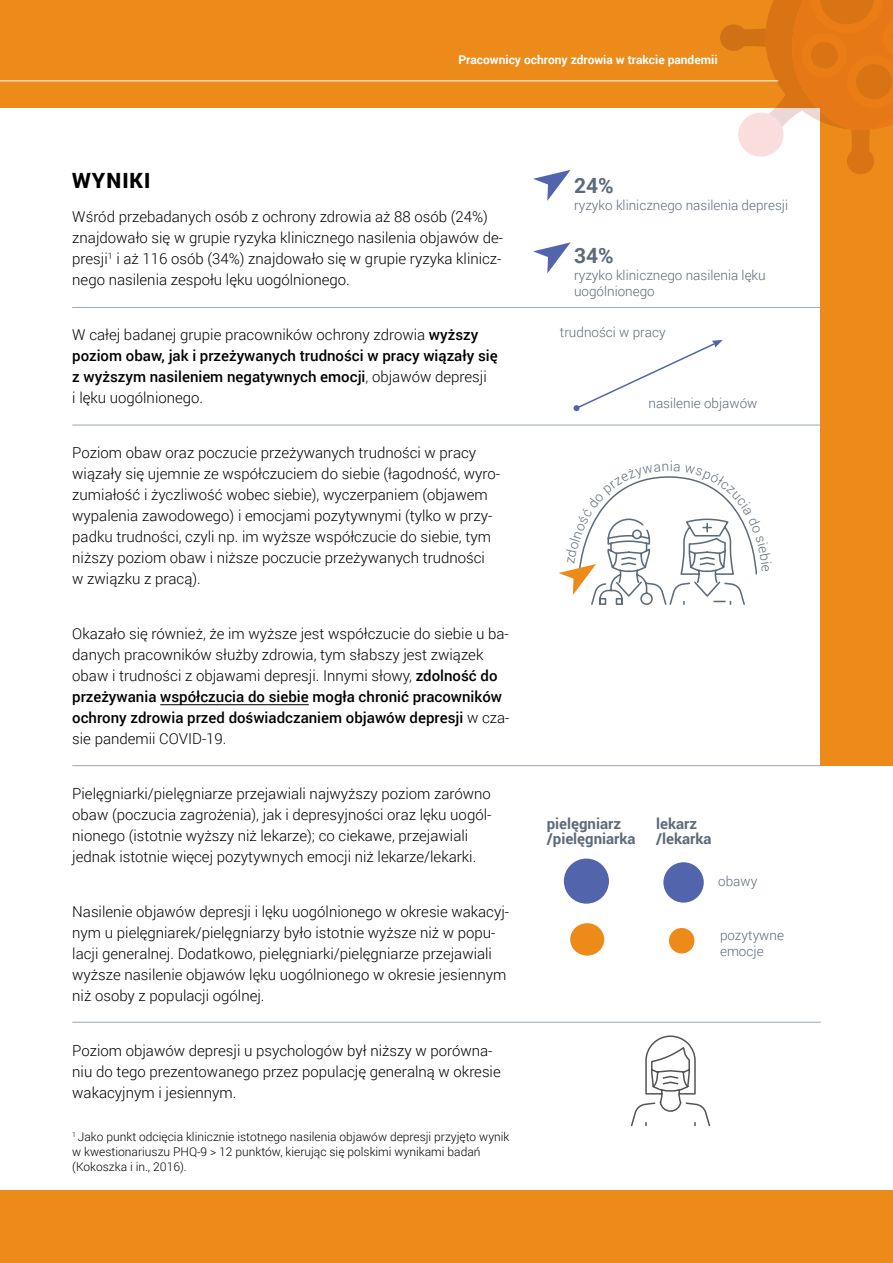
<style>
.page{position:relative;width:893px;height:1263px;background:#fff}
.page>*{position:absolute;margin:0;border:0;box-sizing:border-box;transform-origin:0 0}
.t1{font:700 21px "Roboto";color:#5d6b79}
.t2{font:900 21px "Roboto";letter-spacing:.05em;color:#000}
.t3{font:300 15px/21px "Roboto";color:#000}
.t4{font:500 15px/21px "Roboto";color:#000}
.t5{font:700 15px/15px "Roboto";color:#5d6b79}
.t6{font:300 13.5px/16.5px "Roboto";color:#5d6b79}
.t7{font:300 12px/15px "Roboto";color:#000}
.t8{font:700 12px "Roboto";color:#fff}
.s1{font-weight:300}
.s2{font-weight:500}
</style>
<div class="page">
<div style="left:821px;top:84px;width:72px;height:682px;background:#ec8a1a"></div>
<hr style="left:72px;top:307px;width:749px;height:1px;background:#9ba8af">
<hr style="left:72px;top:425px;width:749px;height:1px;background:#9ba8af">
<hr style="left:72px;top:765px;width:749px;height:1px;background:#9ba8af">
<hr style="left:72px;top:1022px;width:749px;height:1px;background:#9ba8af">
<hr style="left:160px;top:704px;width:149px;height:1px;background:#000">
<div style="left:0;top:0;width:893px;height:108px;background:#ec8a1a"></div>
<svg style="left:720px;top:0;width:173px;height:174px"></svg>
<hr style="left:0;top:81px;width:778px;height:1px;background:#fff">
<svg style="left:533px;top:170px;width:38px;height:31px"></svg>
<svg style="left:533px;top:242px;width:38px;height:31px"></svg>
<div style="left:0;top:1191px;width:893px;height:72px;background:#ec8a1a"></div>
<div style="left:564px;top:858px;width:45px;height:46px;background:#5164ac;border-radius:50%"></div>
<div style="left:570px;top:923px;width:34px;height:33px;background:#ec8a1a;border-radius:50%"></div>
<div style="left:663px;top:862px;width:41px;height:41px;background:#5164ac;border-radius:50%"></div>
<div style="left:669px;top:928px;width:25px;height:25px;background:#ec8a1a;border-radius:50%"></div>
<svg style="left:573px;top:340px;width:150px;height:71px"></svg>
<svg style="left:631px;top:1035px;width:79px;height:92px"></svg>
<svg style="left:558px;top:476px;width:199px;height:129px"></svg>
<p class="t8" style="left:458px;top:51px;width:261px">Pracownicy ochrony zdrowia w trakcie pandemii</p>
<h1 class="t2" style="left:72px;top:166px;width:80px">WYNIKI</h1>
<p class="t3" style="left:72px;top:205px;width:432px">Wśród przebadanych osób z ochrony zdrowia aż 88 osób (24%) znajdowało się w grupie ryzyka klinicznego nasilenia objawów de&shy;presji<sup>1</sup> i aż 116 osób (34%) znajdowało się w grupie ryzyka klinicz&shy;nego nasilenia zespołu lęku uogólnionego.</p>
<p class="t4" style="left:72px;top:323px;width:427px"><span class="s1">W całej badanej grupie pracowników ochrony zdrowia</span> wyższy poziom obaw, jak i przeżywanych trudności w pracy wiązały się z wyższym nasileniem negatywnych emocji<span class="s1">, objawów depresji<br>i lęku uogólnionego.</span></p>
<p class="t3" style="left:72px;top:441px;width:429px">Poziom obaw oraz poczucie przeżywanych trudności w pracy wiązały się ujemnie ze współczuciem do siebie (łagodność, wyro&shy;zumiałość i życzliwość wobec siebie), wyczerpaniem (objawem wypalenia zawodowego) i emocjami pozytywnymi (tylko w przy&shy;padku trudności, czyli np. im wyższe współczucie do siebie, tym niższy poziom obaw i niższe poczucie przeżywanych trudności<br>w związku z pracą).</p>
<p class="t3" style="left:72px;top:622px;width:439px">Okazało się również, że im wyższe jest współczucie do siebie u ba&shy;danych pracowników służby zdrowia, tym słabszy jest związek obaw i trudności z objawami depresji. Innymi słowy, <span class="s2">zdolność do przeżywania współczucia do siebie mogła chronić pracowników ochrony zdrowia przed doświadczaniem objawów depresji</span> w cza&shy;sie pandemii COVID-19.</p>
<p class="t3" style="left:72px;top:782px;width:421px">Pielęgniarki/pielęgniarze przejawiali najwyższy poziom zarówno obaw (poczucia zagrożenia), jak i depresyjności oraz lęku uogól&shy;nionego (istotnie wyższy niż lekarze); co ciekawe, przejawiali jednak istotnie więcej pozytywnych emocji niż lekarze/lekarki.</p>
<p class="t3" style="left:72px;top:900px;width:438px">Nasilenie objawów depresji i lęku uogólnionego w okresie wakacyj&shy;nym u pielęgniarek/pielęgniarzy było istotnie wyższe niż w popu&shy;lacji generalnej. Dodatkowo, pielęgniarki/pielęgniarze przejawiali wyższe nasilenie objawów lęku uogólnionego w okresie jesiennym niż osoby z populacji ogólnej.</p>
<p class="t3" style="left:72px;top:1039px;width:430px">Poziom objawów depresji u psychologów był niższy w porówna&shy;niu do tego prezentowanego przez populację generalną w okresie wakacyjnym i jesiennym.</p>
<p class="t7" style="left:72px;top:1129px;width:439px"><sup>1</sup> Jako punkt odcięcia klinicznie istotnego nasilenia objawów depresji przyjęto wynik w kwestionariuszu PHQ-9 &gt; 12 punktów, kierując się polskimi wynikami badań (Kokoszka i in., 2016).</p>
<h1 class="t1" style="left:574px;top:171px;width:41px">24%</h1>
<p class="t6" style="left:574px;top:196px;width:216px">ryzyko klinicznego nasilenia depresji</p>
<h1 class="t1" style="left:574px;top:241px;width:41px">34%</h1>
<p class="t6" style="left:574px;top:266px;width:193px">ryzyko klinicznego nasilenia lęku uogólnionego</p>
<p class="t6" style="left:560px;top:324px;width:107px">trudności w pracy</p>
<p class="t6" style="left:648px;top:395px;width:110px">nasilenie objawów</p>
<p class="t5" style="left:547px;top:815px;width:90px">pielęgniarz /pielęgniarka</p>
<p class="t5" style="left:656px;top:815px;width:57px">lekarz /lekarka</p>
<p class="t6" style="left:718px;top:872px;width:41px">obawy</p>
<p class="t6" style="left:720px;top:926px;width:65px">pozytywne emocje</p>
</div>
